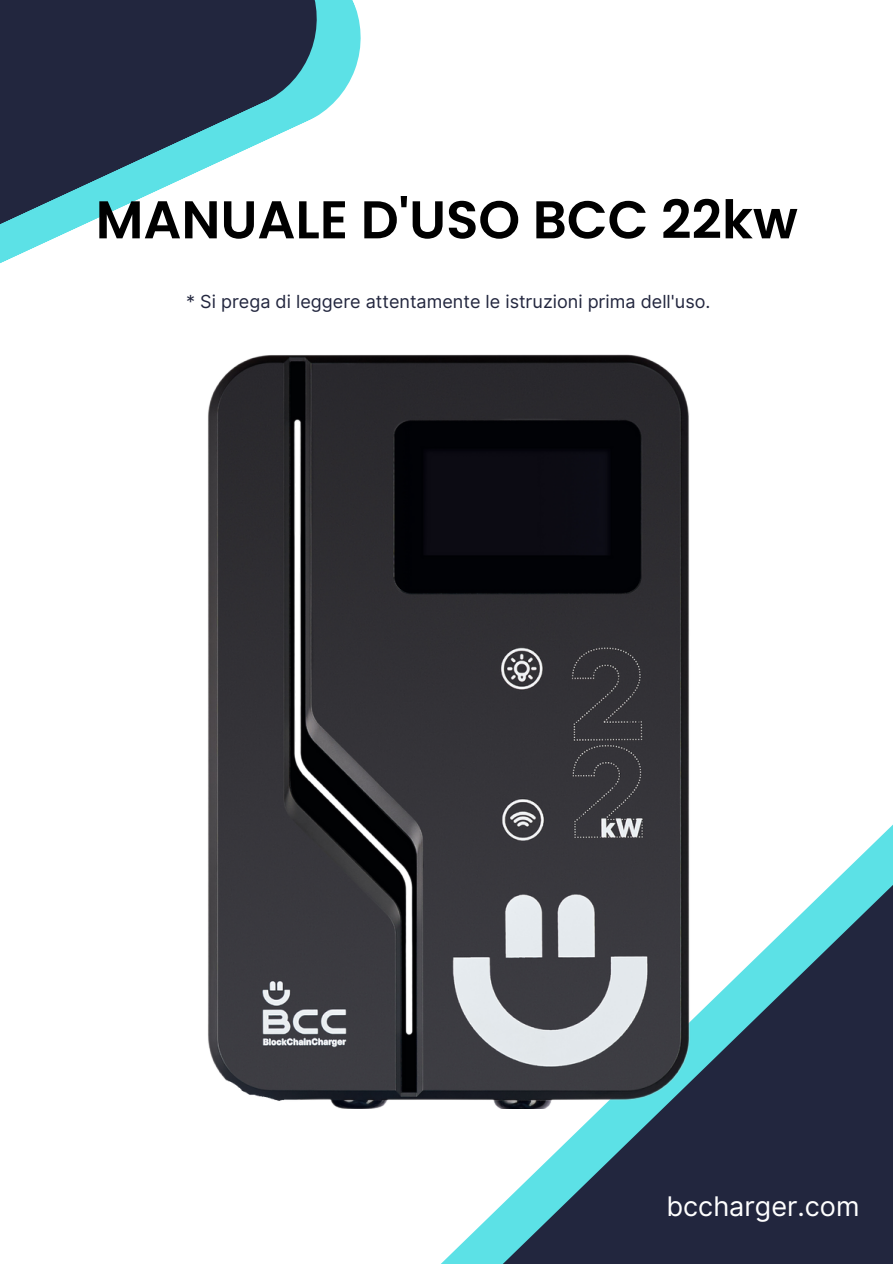
<style>
.page{position:relative;width:893px;height:1264px;background:#fff}
.page>*{position:absolute;margin:0;border:0;box-sizing:border-box;transform-origin:0 0}
.t1{font:600 53.1px "Poppins";color:#000}
.t2{font:27px "Inter";color:#fff}
.t3{font:18px "Inter";color:#22263e}
</style>
<div class="page">
<svg style="left:0;top:0;width:361px;height:264px"></svg>
<svg style="left:0;top:0;width:329px;height:256px;fill:#22263e"></svg>
<svg style="left:360px;top:825px;width:532px;height:438px;fill:#22263e"></svg>
<img style="left:208px;top:354px;width:489px;height:754px">
<p class="t1" style="left:96px;top:182px;width:703px">MANUALE D'USO BCC 22kw</p>
<p class="t3" style="left:186px;top:291px;width:526px">* Si prega di leggere attentamente le istruzioni prima dell'uso.</p>
<p class="t2" style="left:666px;top:1190px;width:194px">bccharger.com</p>
</div>
